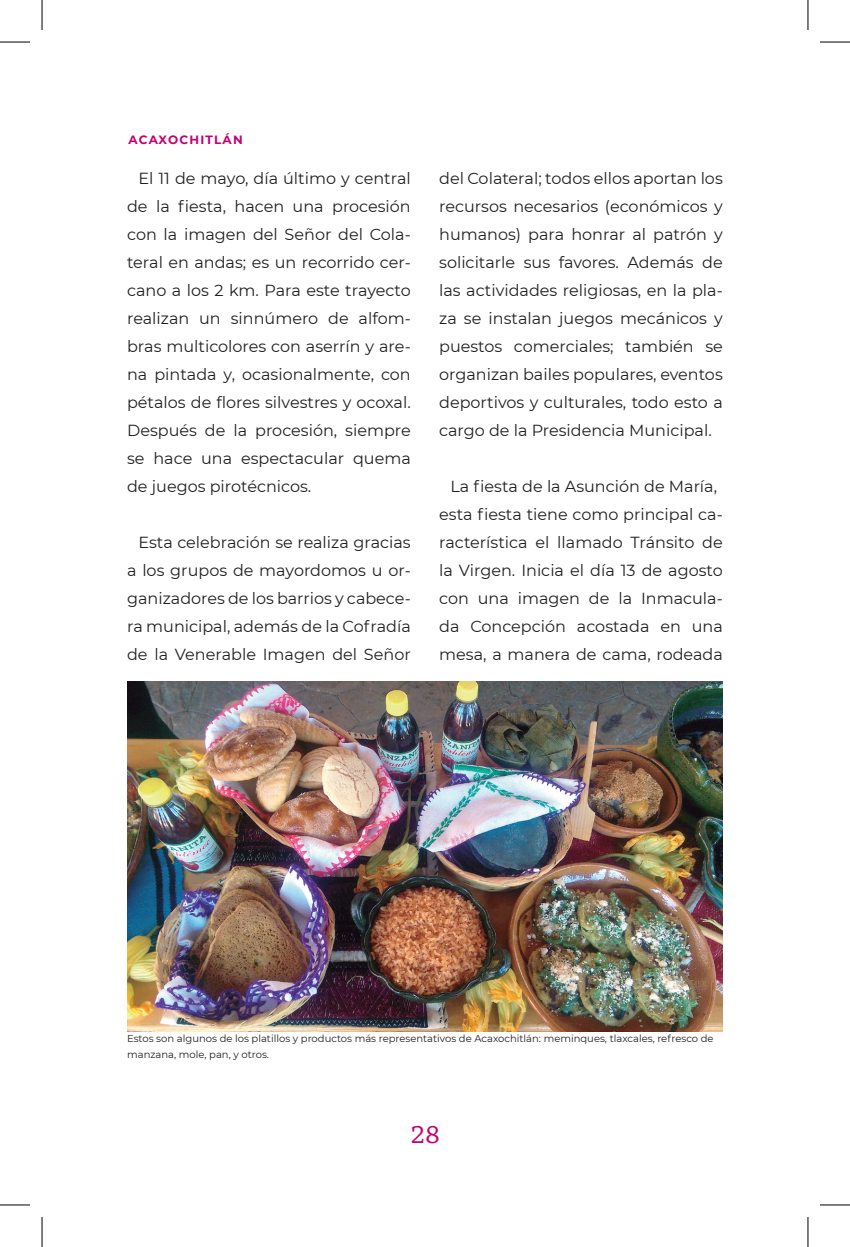
<style>
.page{position:relative;width:850px;height:1247px;background:#fff}
.page>*{position:absolute;margin:0;border:0;box-sizing:border-box;transform-origin:0 0}
.t1{font:24px "GMX";color:#c30175}
.t2{font:16px/28px "Montserrat";color:#231f20;text-align:justify}
.t3{font:700 12px "Montserrat";letter-spacing:.1em;color:#c30175}
.t4{font:10px/16px "Montserrat";color:#231f20}
</style>
<div class="page">
<img style="left:127px;top:681px;width:595px;height:350px">
<hr style="left:0;top:42px;width:30px;height:1px;background:#000">
<hr style="left:819px;top:42px;width:30px;height:1px;background:#000">
<hr style="left:0;top:1204px;width:30px;height:1px;background:#000">
<hr style="left:819px;top:1204px;width:30px;height:1px;background:#000">
<hr style="left:42px;top:0;width:1px;height:30px;background:#000">
<hr style="left:42px;top:1216px;width:1px;height:30px;background:#000">
<hr style="left:807px;top:0;width:1px;height:30px;background:#000">
<hr style="left:807px;top:1216px;width:1px;height:30px;background:#000">
<p class="t3" style="left:128px;top:131px;width:116px">ACAXOCHITLÁN</p>
<p class="t2" style="left:127px;top:163px;width:285px;text-indent:11px">El 11 de mayo, día último y central de la fiesta, hacen una procesión con la imagen del Señor del Cola&shy;teral en andas; es un recorrido cer&shy;cano a los 2 km. Para este trayecto realizan un sinnúmero de alfom&shy;bras multicolores con aserrín y are&shy;na pintada y, ocasionalmente, con pétalos de flores silvestres y ocoxal.<br>Después de la procesión, siempre se hace una espectacular quema de juegos pirotécnicos.</p>
<p class="t2" style="left:127px;top:527px;width:285px;text-indent:11px">Esta celebración se realiza gracias a los grupos de mayordomos u or&shy;ganizadores de los barrios y cabece&shy;ra municipal, además de la Cofradía de la Venerable Imagen del Señor</p>
<p class="t2" style="left:439px;top:163px;width:285px">del Colateral; todos ellos aportan los recursos necesarios (económicos y humanos) para honrar al patrón y solicitarle sus favores. Además de las actividades religiosas, en la pla&shy;za se instalan juegos mecánicos y puestos comerciales; también se organizan bailes populares, eventos deportivos y culturales, todo esto a cargo de la Presidencia Municipal.</p>
<p class="t2" style="left:439px;top:471px;width:285px;text-align:center">La fiesta de la Asunción de María, esta fiesta tiene como principal ca&shy;racterística el llamado Tránsito de la Virgen. Inicia el día 13 de agosto con una imagen de la Inmacula&shy;da Concepción acostada en una mesa, a manera de cama, rodeada</p>
<p class="t4" style="left:127px;top:1029px;width:588px">Estos son algunos de los platillos y productos más representativos de Acaxochitlán: meminques, tlaxcales, refresco de manzana, mole, pan, y otros.</p>
<h1 class="t1" style="left:410px;top:1120px;width:31px">28</h1>
</div>
